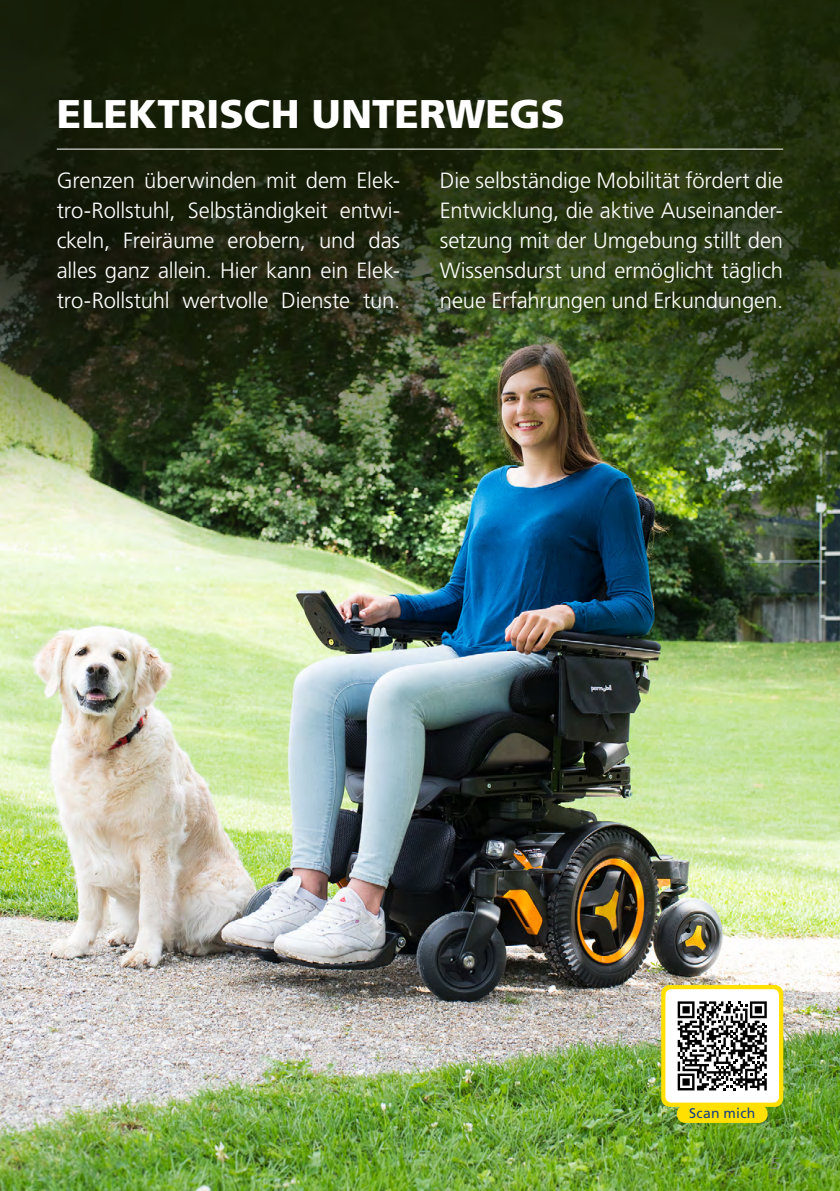
<style>
.page{position:relative;width:840px;height:1191px;background:#fff}
.page>*{position:absolute;margin:0;border:0;box-sizing:border-box;transform-origin:0 0}
.t1{font:900 40px "Frutiger LT Std";color:#fff}
.t2{font:300 22px/30px "Frutiger LT Std";letter-spacing:-.01em;color:#fff;text-align:justify}
.t3{font:300 16px "Frutiger LT Std";color:#878787}
.t4{font:14px "Frutiger LT Std";letter-spacing:.015em;color:#184287}
</style>
<div class="page">
<img style="left:0;top:0;width:839px;height:1191px">
<hr style="left:0;top:0;width:1px;height:363px;background:#1d300a">
<hr style="left:57px;top:149px;width:725px;height:1px;background:#fff">
<svg style="left:660px;top:985px;width:122px;height:121px;background:#f7df23"></svg>
<div style="left:676px;top:1104px;width:91px;height:19px;background:#ffe000;border-radius:9px"></div>
<div style="left:665px;top:989px;width:113px;height:113px;background:#fff;border-radius:6px"></div>
<svg style="left:677px;top:1001px;width:89px;height:89px"></svg>
<h1 class="t1" style="left:57px;top:90px;width:509px">ELEKTRISCH UNTERWEGS</h1>
<p class="t2" style="left:57px;top:166px;width:345px">Grenzen überwinden mit dem Elek&shy;tro-Rollstuhl, Selbständigkeit entwi&shy;ckeln, Freiräume erobern, und das alles ganz allein. Hier kann ein Elek&shy;tro-Rollstuhl wertvolle Dienste tun.</p>
<p class="t2" style="left:439px;top:166px;width:345px">Die selbständige Mobilität fördert die Entwicklung, die aktive Auseinander&shy;setzung mit der Umgebung stillt den Wissensdurst und ermöglicht täglich neue Erfahrungen und Erkundungen.</p>
<p class="t4" style="left:688px;top:1104px;width:68px">Scan mich</p>
<p class="t3" style="left:770px;top:1154px;width:10px">5</p>
</div>
